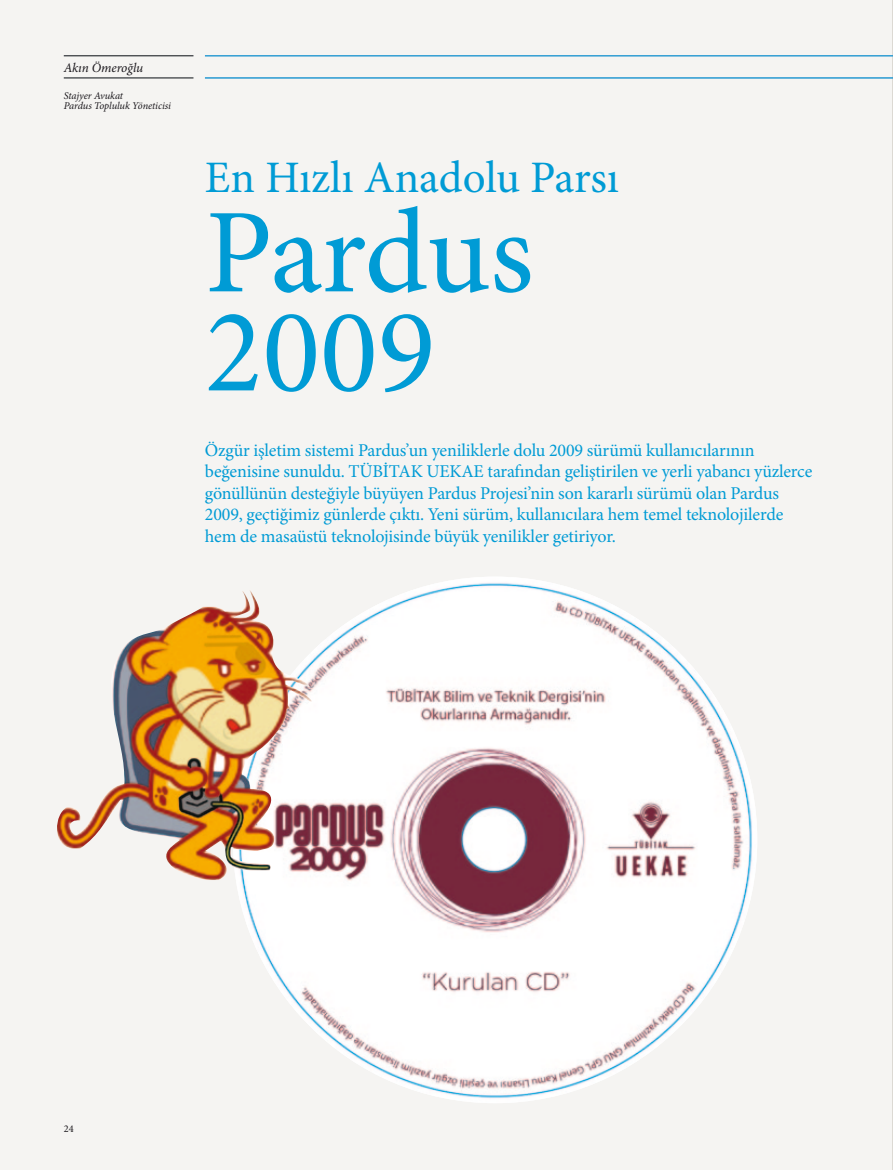
<style>
.page{position:relative;width:893px;height:1170px;background:#fff}
.page>*{position:absolute;margin:0;border:0;box-sizing:border-box;transform-origin:0 0}
.t1{font:120px/99px "Minion Pro";letter-spacing:-.005em;color:#009bd5}
.t2{font:45px "Minion Pro";letter-spacing:-.005em;color:#009bd5}
.t3{font:18px/21.6px "Minion Pro";letter-spacing:-.01em;color:#009bd5}
.t4{font:italic 13.2px "Minion Pro";letter-spacing:-.01em;color:#1a171c}
.t5{font:italic 10.35px/10.4px "Minion Pro";letter-spacing:-.01em;color:#1a171c}
.t6{font:10.35px "Minion Pro";color:#1a171c}
</style>
<div class="page">
<div style="left:0;top:0;width:893px;height:1169px;background:#f5f4f2"></div>
<hr style="left:64px;top:78px;width:129px;height:1px;background:#070c12">
<hr style="left:64px;top:56px;width:129px;height:1px;background:#070c12">
<hr style="left:205px;top:78px;width:688px;height:1px;background:#2699d1">
<hr style="left:205px;top:56px;width:688px;height:1px;background:#2699d1">
<img style="left:233px;top:576px;width:524px;height:527px">
<img style="left:51px;top:589px;width:261px;height:291px">
<p class="t4" style="left:64px;top:58px;width:81px">Akın Ömeroğlu</p>
<p class="t5" style="left:64px;top:90px;width:109px">Stajyer Avukat<br>Pardus Topluluk Yöneticisi</p>
<h2 class="t2" style="left:205px;top:148px;width:416px">En Hızlı Anadolu Parsı</h2>
<h1 class="t1" style="left:205px;top:204px;width:330px">Pardus<br>2009</h1>
<p class="t3" style="left:205px;top:439px;width:609px">Özgür işletim sistemi Pardus’un yeniliklerle dolu 2009 sürümü kullanıcılarının beğenisine sunuldu. TÜBİTAK UEKAE tarafından geliştirilen ve yerli yabancı yüzlerce gönüllünün desteğiyle büyüyen Pardus Projesi’nin son kararlı sürümü olan Pardus 2009, geçtiğimiz günlerde çıktı. Yeni sürüm, kullanıcılara hem temel teknolojilerde hem de masaüstü teknolojisinde büyük yenilikler getiriyor.</p>
<p class="t6" style="left:64px;top:1121px;width:11px">24</p>
</div>
